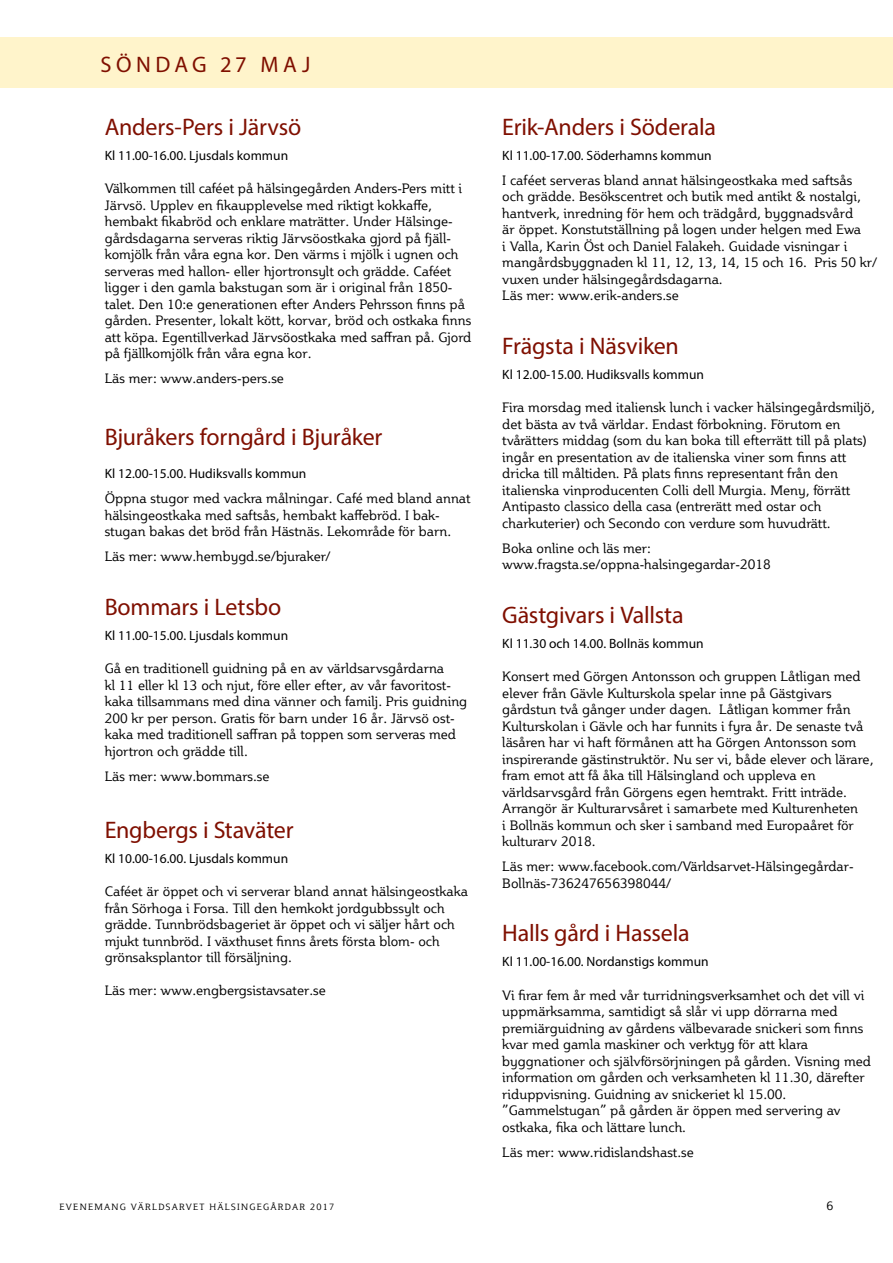
<style>
.page{position:relative;width:893px;height:1263px;background:#fff}
.page>*{position:absolute;margin:0;border:0;box-sizing:border-box;transform-origin:0 0}
.t1{font:24px "Myriad Pro";letter-spacing:-.01em;color:#7f0f00}
.t2{font:22.5px "Myriad Pro";letter-spacing:.2em;color:#7f0f00}
.t3{font:13.5px/16.5px "Plume";color:#000}
.t4{font:13.5px "Myriad Pro";color:#000}
.t5{font:12px "Plume";color:#000}
.t6{font:9px "Plume";letter-spacing:.14em;color:#000}
</style>
<div class="page">
<div style="left:0;top:37px;width:893px;height:51px;background:#fff4cb"></div>
<h2 class="t2" style="left:101px;top:51px;width:211px">SÖNDAG 27 MAJ</h2>
<h1 class="t1" style="left:105px;top:112px;width:198px">Anders-Pers i Järvsö</h1>
<p class="t4" style="left:105px;top:147px;width:185px">Kl 11.00-16.00. Ljusdals kommun</p>
<p class="t3" style="left:105px;top:180px;width:368px">Välkommen till caféet på hälsingegården Anders-Pers mitt i Järvsö. Upplev en fikaupplevelse med riktigt kokkaffe, hembakt fikabröd och enklare maträtter. Under Hälsinge&shy;gårdsdagarna serveras riktig Järvsöostkaka gjord på fjäll&shy;komjölk från våra egna kor. Den värms i mjölk i ugnen och serveras med hallon- eller hjortronsylt och grädde. Caféet ligger i den gamla bakstugan som är i original från 1850- talet. Den 10:e generationen efter Anders Pehrsson finns på gården. Presenter, lokalt kött, korvar, bröd och ostkaka finns att köpa. Egentillverkad Järvsöostkaka med saffran på. Gjord på fjällkomjölk från våra egna kor.</p>
<p class="t3" style="left:105px;top:370px;width:181px">Läs mer: www.anders-pers.se</p>
<h1 class="t1" style="left:105px;top:422px;width:279px">Bjuråkers forngård i Bjuråker</h1>
<p class="t4" style="left:105px;top:465px;width:203px">Kl 12.00-15.00. Hudiksvalls kommun</p>
<p class="t3" style="left:105px;top:490px;width:367px">Öppna stugor med vackra målningar. Café med bland annat hälsingeostkaka med saftsås, hembakt kaffebröd. I bak&shy;stugan bakas det bröd från Hästnäs. Lekområde för barn.</p>
<p class="t3" style="left:105px;top:548px;width:227px">Läs mer: www.hembygd.se/bjuraker/</p>
<h1 class="t1" style="left:105px;top:592px;width:178px">Bommars i Letsbo</h1>
<p class="t4" style="left:105px;top:627px;width:185px">Kl 11.00-15.00. Ljusdals kommun</p>
<p class="t3" style="left:105px;top:660px;width:364px">Gå en traditionell guidning på en av världsarvsgårdarna<br>kl 11 eller kl 13 och njut, före eller efter, av vår favoritost&shy;kaka tillsammans med dina vänner och familj. Pris guidning 200 kr per person. Gratis för barn under 16 år. Järvsö ost&shy;kaka med traditionell saffran på toppen som serveras med hjortron och grädde till.</p>
<p class="t3" style="left:105px;top:767px;width:166px">Läs mer: www.bommars.se</p>
<h1 class="t1" style="left:105px;top:815px;width:190px">Engbergs i Staväter</h1>
<p class="t4" style="left:105px;top:850px;width:185px">Kl 10.00-16.00. Ljusdals kommun</p>
<p class="t3" style="left:105px;top:883px;width:365px">Caféet är öppet och vi serverar bland annat hälsingeostkaka från Sörhoga i Forsa. Till den hemkokt jordgubbssylt och grädde. Tunnbrödsbageriet är öppet och vi säljer hårt och mjukt tunnbröd. I växthuset finns årets första blom- och grönsaksplantor till försäljning.</p>
<p class="t3" style="left:105px;top:982px;width:223px">Läs mer: www.engbergsistavsater.se</p>
<h1 class="t1" style="left:502px;top:112px;width:215px">Erik-Anders i Söderala</h1>
<p class="t4" style="left:502px;top:147px;width:211px">Kl 11.00-17.00. Söderhamns kommun</p>
<p class="t3" style="left:502px;top:171px;width:376px">I caféet serveras bland annat hälsingeostkaka med saftsås<br>och grädde. Besökscentret och butik med antikt &amp; nostalgi, hantverk, inredning för hem och trädgård, byggnadsvård<br>är öppet. Konstutställning på logen under helgen med Ewa<br>i Valla, Karin Öst och Daniel Falakeh. Guidade visningar i mangårdsbyggnaden kl 11, 12, 13, 14, 15 och 16. Pris 50 kr/ vuxen under hälsingegårdsdagarna.<br>Läs mer: www.erik-anders.se</p>
<h1 class="t1" style="left:502px;top:331px;width:178px">Frägsta i Näsviken</h1>
<p class="t4" style="left:502px;top:366px;width:203px">Kl 12.00-15.00. Hudiksvalls kommun</p>
<p class="t3" style="left:502px;top:399px;width:374px">Fira morsdag med italiensk lunch i vacker hälsingegårdsmiljö, det bästa av två världar. Endast förbokning. Förutom en tvårätters middag (som du kan boka till efterrätt till på plats) ingår en presentation av de italienska viner som finns att dricka till måltiden. På plats finns representant från den italienska vinproducenten Colli dell Murgia. Meny, förrätt Antipasto classico della casa (entrerätt med ostar och charkuterier) och Secondo con verdure som huvudrätt.</p>
<p class="t3" style="left:502px;top:539px;width:270px">Boka online och läs mer: www.fragsta.se/oppna-halsingegardar-2018</p>
<h1 class="t1" style="left:502px;top:600px;width:183px">Gästgivars i Vallsta</h1>
<p class="t4" style="left:502px;top:635px;width:203px">Kl 11.30 och 14.00. Bollnäs kommun</p>
<p class="t3" style="left:502px;top:668px;width:373px">Konsert med Görgen Antonsson och gruppen Låtligan med elever från Gävle Kulturskola spelar inne på Gästgivars gårdstun två gånger under dagen. Låtligan kommer från Kulturskolan i Gävle och har funnits i fyra år. De senaste två läsåren har vi haft förmånen att ha Görgen Antonsson som inspirerande gästinstruktör. Nu ser vi, både elever och lärare, fram emot att få åka till Hälsingland och uppleva en världsarvsgård från Görgens egen hemtrakt. Fritt inträde.<br>Arrangör är Kulturarvsåret i samarbete med Kulturenheten<br>i Bollnäs kommun och sker i samband med Europaåret för kulturarv 2018.</p>
<p class="t3" style="left:502px;top:858px;width:353px">Läs mer: www.facebook.com/Världsarvet-Hälsingegårdar-<br>Bollnäs-736247656398044/</p>
<h1 class="t1" style="left:502px;top:918px;width:189px">Halls gård i Hassela</h1>
<p class="t4" style="left:502px;top:953px;width:208px">Kl 11.00-16.00. Nordanstigs kommun</p>
<p class="t3" style="left:502px;top:987px;width:370px">Vi firar fem år med vår turridningsverksamhet och det vill vi uppmärksamma, samtidigt så slår vi upp dörrarna med premiärguidning av gårdens välbevarade snickeri som finns kvar med gamla maskiner och verktyg för att klara byggnationer och självförsörjningen på gården. Visning med information om gården och verksamheten kl 11.30, därefter riduppvisning. Guidning av snickeriet kl 15.00. ”Gammelstugan” på gården är öppen med servering av ostkaka, fika och lättare lunch.</p>
<p class="t3" style="left:502px;top:1143px;width:193px">Läs mer: www.ridislandshast.se</p>
<p class="t6" style="left:60px;top:1201px;width:276px">EVENEMANG VÄRLDSARVET HÄLSINGEGÅRDAR 2017</p>
<p class="t5" style="left:827px;top:1198px;width:8px">6</p>
</div>
